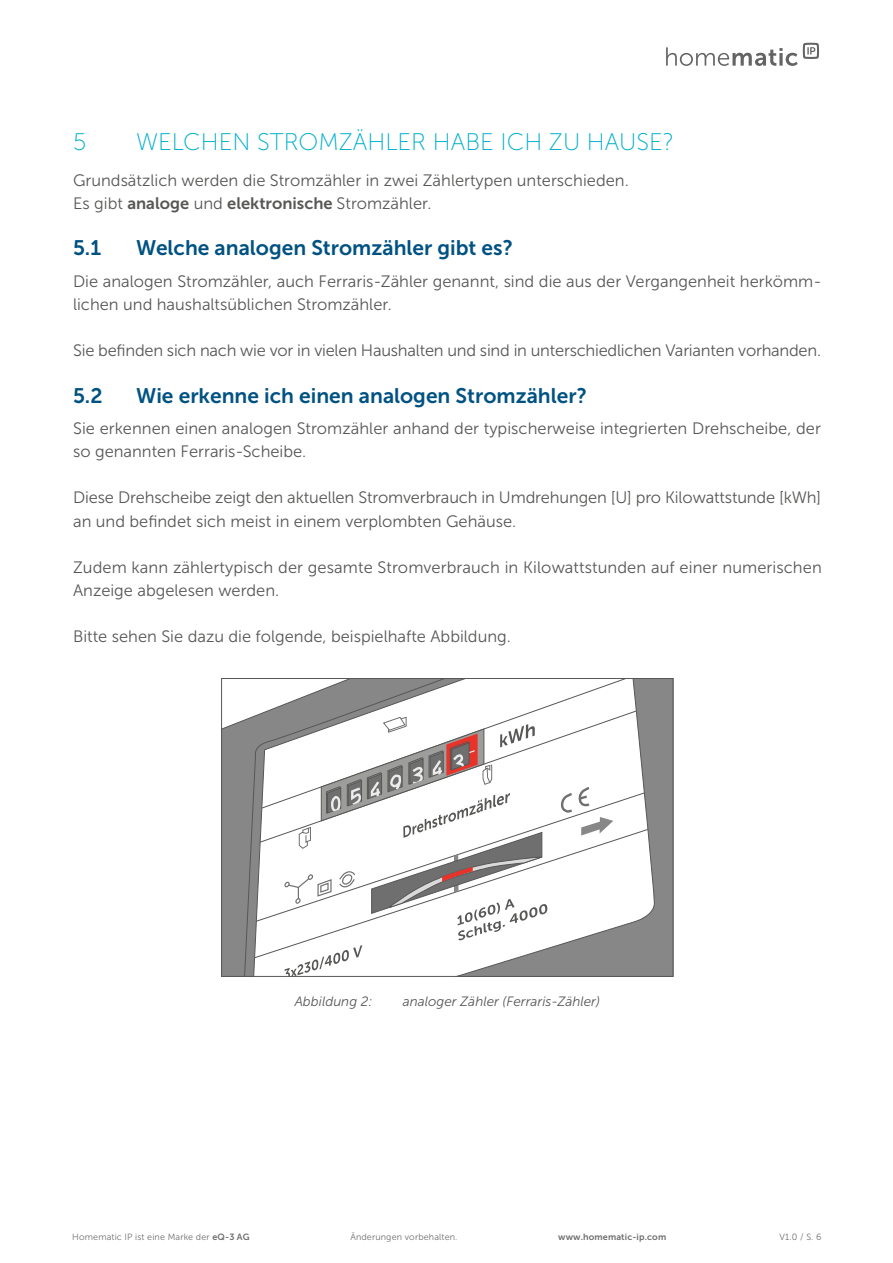
<style>
.page{position:relative;width:893px;height:1263px;background:#fff}
.page>*{position:absolute;margin:0;border:0;box-sizing:border-box;transform-origin:0 0}
.t1{font:24px "Museo Sans 100";color:#00afcb}
.t2{font:21px "Museo Sans 700";color:#005282}
.Fließtext{font:16.5px/23.1px "Museo Sans 300";color:#575756}
.t3{font:italic 13.5px "Museo Sans 300";color:#575756}
.t4{font:9px "Museo Sans 300";letter-spacing:.015em;color:#706f6f}
.t5{font:9px "Museo Sans 700";letter-spacing:.015em;color:#706f6f}
.s1{font-family:"Museo Sans 700"}
</style>
<div class="page">
<svg style="left:666px;top:43px;width:153px;height:23px"></svg>
<svg style="left:221px;top:678px;width:235px;height:299px;background:#959595"></svg>
<svg style="left:456px;top:678px;width:218px;height:299px;background:#8c8c8c"></svg>
<svg style="left:244px;top:678px;width:201px;height:299px"></svg>
<svg style="left:261px;top:678px;width:365px;height:33px"></svg>
<svg style="left:260px;top:711px;width:377px;height:81px"></svg>
<svg style="left:256px;top:792px;width:389px;height:37px"></svg>
<svg style="left:254px;top:829px;width:394px;height:129px"></svg>
<svg style="left:558px;top:786px;width:55px;height:49px"></svg>
<svg style="left:284px;top:717px;width:263px;height:259px"></svg>
<p class="t1" style="left:73px;top:129px;width:15px">5</p>
<p class="t1" style="left:136px;top:129px;width:540px">WELCHEN STROMZÄHLER HABE ICH ZU HAUSE?</p>
<p class="Fließtext" style="left:73px;top:169px;width:557px">Grundsätzlich werden die Stromzähler in zwei Zählertypen unterschieden.</p>
<p class="Fließtext" style="left:73px;top:192px;width:360px">Es gibt <span class="s1">analoge</span> und <span class="s1">elektronische</span> Stromzähler.</p>
<p class="t2" style="left:73px;top:236px;width:29px">5.1</p>
<p class="t2" style="left:136px;top:236px;width:378px">Welche analogen Stromzähler gibt es?</p>
<p class="Fließtext" style="left:73px;top:270px;width:750px">Die analogen Stromzähler, auch Ferraris-Zähler genannt, sind die aus der Vergangenheit herkömm&shy;lichen und haushaltsüblichen Stromzähler.</p>
<p class="Fließtext" style="left:73px;top:339px;width:749px">Sie befinden sich nach wie vor in vielen Haushalten und sind in unterschiedlichen Varianten vorhanden.</p>
<p class="t2" style="left:73px;top:384px;width:31px">5.2</p>
<p class="t2" style="left:136px;top:384px;width:452px">Wie erkenne ich einen analogen Stromzähler?</p>
<p class="Fließtext" style="left:73px;top:417px;width:749px">Sie erkennen einen analogen Stromzähler anhand der typischerweise integrierten Drehscheibe, der so genannten Ferraris-Scheibe.</p>
<p class="Fließtext" style="left:73px;top:486px;width:750px">Diese Drehscheibe zeigt den aktuellen Stromverbrauch in Umdrehungen [U] pro Kilowattstunde [kWh] an und befindet sich meist in einem verplombten Gehäuse.</p>
<p class="Fließtext" style="left:73px;top:556px;width:750px">Zudem kann zählertypisch der gesamte Stromverbrauch in Kilowattstunden auf einer numerischen<br>Anzeige abgelesen werden.</p>
<p class="Fließtext" style="left:73px;top:625px;width:439px">Bitte sehen Sie dazu die folgende, beispielhafte Abbildung.</p>
<p class="t3" style="left:295px;top:994px;width:79px">Abbildung 2:</p>
<p class="t3" style="left:403px;top:994px;width:199px">analoger Zähler (Ferraris-Zähler)</p>
<p class="t4" style="left:72px;top:1231px;width:179px">Homematic IP ist eine Marke der <span class="s1">eQ-3 AG</span></p>
<p class="t4" style="left:350px;top:1231px;width:109px">Änderungen vorbehalten.</p>
<p class="t5" style="left:558px;top:1231px;width:109px">www.homematic-ip.com</p>
<p class="t4" style="left:780px;top:1231px;width:43px">V1.0 / S. 6</p>
</div>
